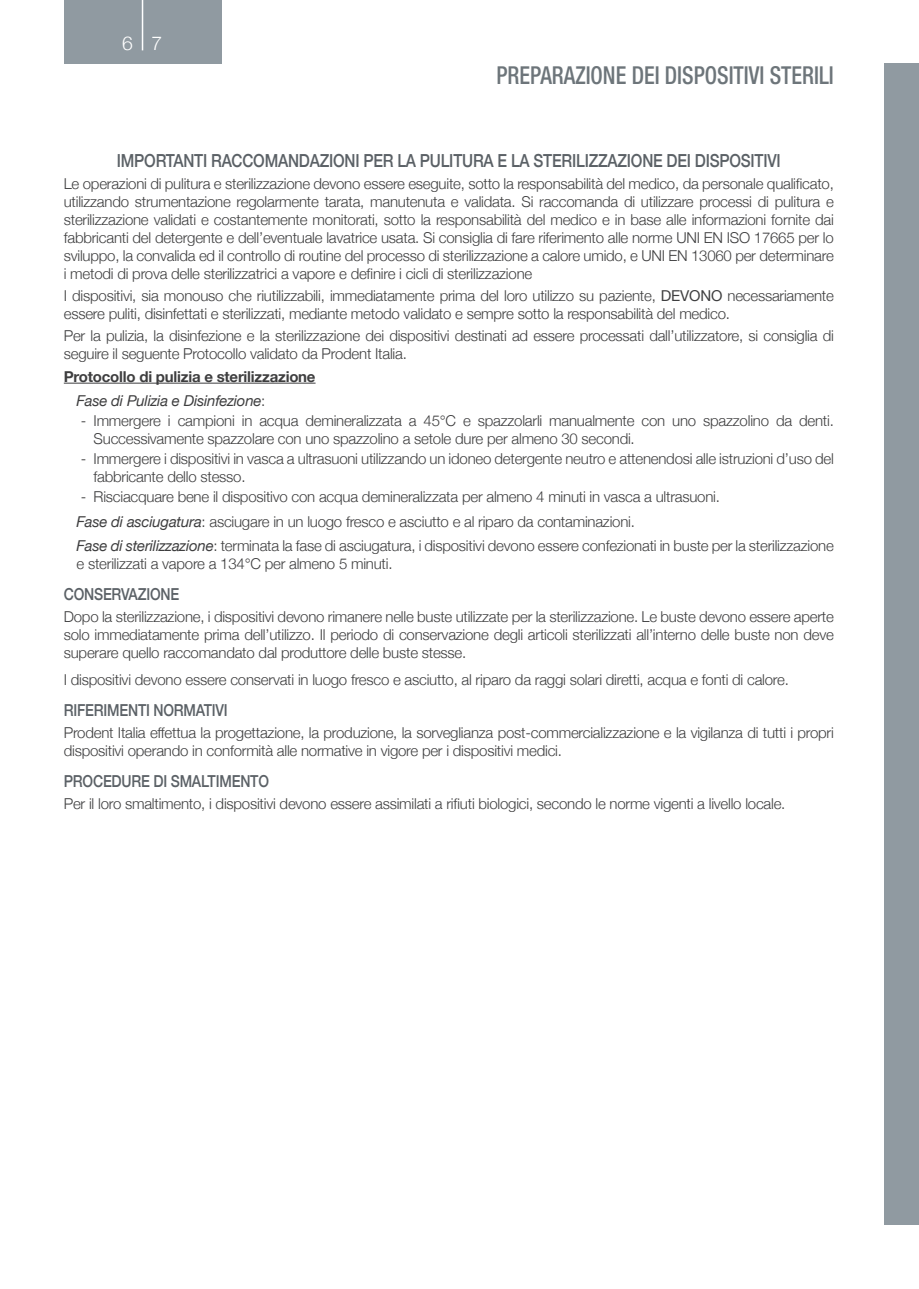
<style>
.page{position:relative;width:919px;height:1289px;background:#fff}
.page>*{position:absolute;margin:0;border:0;box-sizing:border-box;transform-origin:0 0}
.t1{font:500 condensed 24.75px "Helvetica Neue";color:#6d757a;scale:.9 1}
.t2{font:300 19.2px "Helvetica Neue";color:#fff}
.t3{font:500 18px "Helvetica Neue";letter-spacing:-.015em;color:#5b6166;scale:.85 1}
.t4{font:500 16.5px "Helvetica Neue";letter-spacing:-.015em;color:#5b6166;scale:.85 1}
.t5{font:300 15px/18px "Helvetica Neue";letter-spacing:-.015em;color:#3e3e3f}
.t6{font:700 15px "Helvetica Neue";letter-spacing:-.015em;color:#3e3e3f}
.t7{font:italic 15px "Helvetica Neue";letter-spacing:-.015em;color:#3e3e3f}
.s1{font-weight:400}
.s2{font-weight:300;font-style:normal}
.s3{font-weight:400;font-style:italic}
</style>
<div class="page">
<div style="left:884px;top:64px;width:34px;height:1161px;background:#909aa1"></div>
<div style="left:64px;top:0;width:157px;height:64px;background:#909aa1"></div>
<hr style="left:142px;top:0;width:1px;height:50px;background:#fff">
<hr style="left:64px;top:383px;width:251px;height:1px;background:#3e3e3f">
<p class="t2" style="left:122px;top:28px;width:42px">6 7</p>
<p class="t1" style="left:496px;top:60px;width:376px">PREPARAZIONE DEI DISPOSITIVI STERILI</p>
<p class="t3" style="left:117px;top:146px;width:782px">IMPORTANTI RACCOMANDAZIONI PER LA PULITURA E LA STERILIZZAZIONE DEI DISPOSITIVI</p>
<p class="t5" style="left:64px;top:173px;width:771px;text-align:justify">Le operazioni di pulitura e sterilizzazione devono essere eseguite, sotto la responsabilità del medico, da personale qualificato, utilizzando strumentazione regolarmente tarata, manutenuta e validata. Si raccomanda di utilizzare processi di pulitura e sterilizzazione validati e costantemente monitorati, sotto la responsabilità del medico e in base alle informazioni fornite dai fabbricanti del detergente e dell’eventuale lavatrice usata. Si consiglia di fare riferimento alle norme UNI EN ISO 17665 per lo sviluppo, la convalida ed il controllo di routine del processo di sterilizzazione a calore umido, e UNI EN 13060 per determinare i metodi di prova delle sterilizzatrici a vapore e definire i cicli di sterilizzazione</p>
<p class="t5" style="left:64px;top:286px;width:771px">I dispositivi, sia monouso che riutilizzabili, immediatamente prima del loro utilizzo su paziente, <span class="s1">DEVONO</span> necessariamente essere puliti, disinfettati e sterilizzati, mediante metodo validato e sempre sotto la responsabilità del medico.</p>
<p class="t5" style="left:64px;top:326px;width:771px">Per la pulizia, la disinfezione e la sterilizzazione dei dispositivi destinati ad essere processati dall’utilizzatore, si consiglia di seguire il seguente Protocollo validato da Prodent Italia.</p>
<p class="t6" style="left:64px;top:367px;width:253px">Protocollo di pulizia e sterilizzazione</p>
<p class="t7" style="left:77px;top:391px;width:190px">Fase di Pulizia e Disinfezione<span class="s2">:</span></p>
<p class="t5" style="left:94px;top:411px;width:741px;text-indent:-13px">- Immergere i campioni in acqua demineralizzata a 45°C e spazzolarli manualmente con uno spazzolino da denti.<br>Successivamente spazzolare con uno spazzolino a setole dure per almeno 30 secondi.</p>
<p class="t5" style="left:94px;top:449px;width:741px;text-indent:-13px">- Immergere i dispositivi in vasca a ultrasuoni utilizzando un idoneo detergente neutro e attenendosi alle istruzioni d’uso del fabbricante dello stesso.</p>
<p class="t5" style="left:81px;top:487px;width:640px">- Risciacquare bene il dispositivo con acqua demineralizzata per almeno 4 minuti in vasca a ultrasuoni.</p>
<p class="t5" style="left:77px;top:511px;width:560px"><span class="s3">Fase di asciugatura</span>: asciugare in un luogo fresco e asciutto e al riparo da contaminazioni.</p>
<p class="t5" style="left:77px;top:536px;width:758px"><span class="s3">Fase di sterilizzazione</span>: terminata la fase di asciugatura, i dispositivi devono essere confezionati in buste per la sterilizzazione e sterilizzati a vapore a 134°C per almeno 5 minuti.</p>
<p class="t4" style="left:64px;top:581px;width:137px">CONSERVAZIONE</p>
<p class="t5" style="left:64px;top:607px;width:771px;text-align:justify">Dopo la sterilizzazione, i dispositivi devono rimanere nelle buste utilizzate per la sterilizzazione. Le buste devono essere aperte solo immediatamente prima dell’utilizzo. Il periodo di conservazione degli articoli sterilizzati all’interno delle buste non deve superare quello raccomandato dal produttore delle buste stesse.</p>
<p class="t5" style="left:64px;top:669px;width:726px">I dispositivi devono essere conservati in luogo fresco e asciutto, al riparo da raggi solari diretti, acqua e fonti di calore.</p>
<p class="t4" style="left:64px;top:696px;width:194px">RIFERIMENTI NORMATIVI</p>
<p class="t5" style="left:64px;top:722px;width:771px">Prodent Italia effettua la progettazione, la produzione, la sorveglianza post-commercializzazione e la vigilanza di tutti i propri dispositivi operando in conformità alle normative in vigore per i dispositivi medici.</p>
<p class="t4" style="left:64px;top:767px;width:243px">PROCEDURE DI SMALTIMENTO</p>
<p class="t5" style="left:64px;top:793px;width:723px">Per il loro smaltimento, i dispositivi devono essere assimilati a rifiuti biologici, secondo le norme vigenti a livello locale.</p>
</div>
